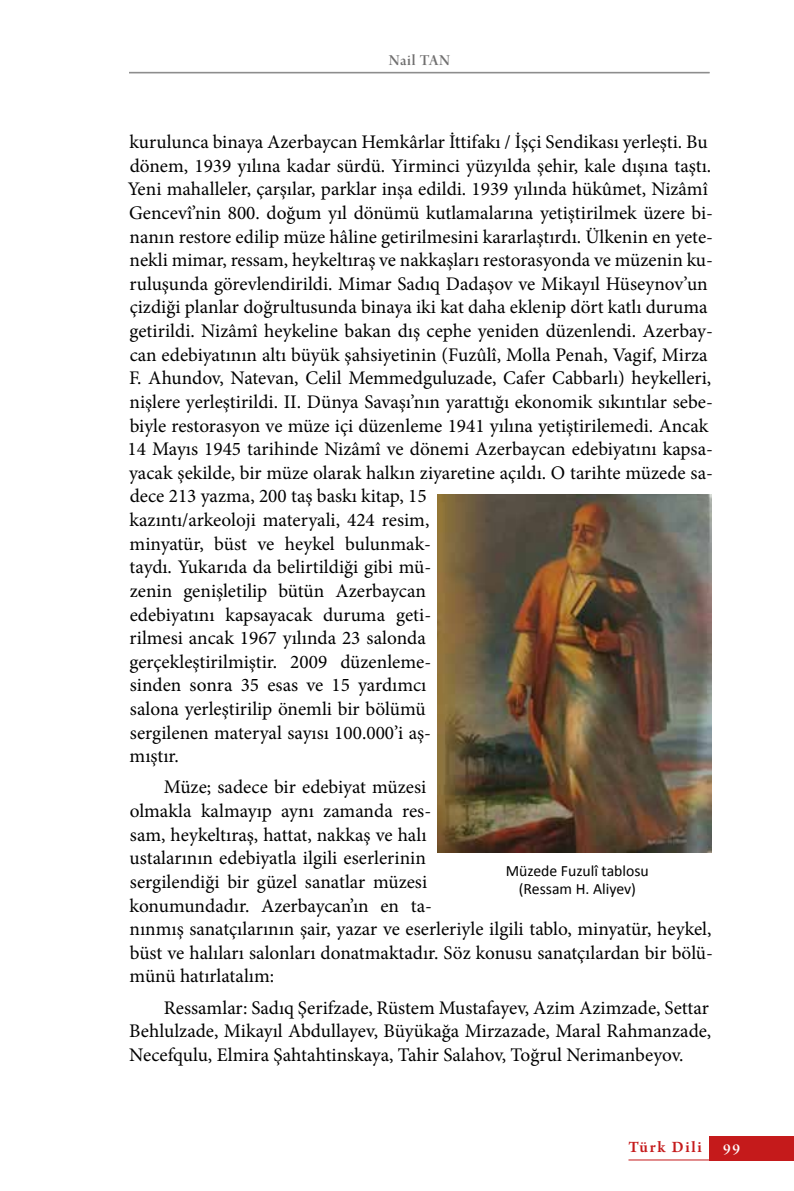
<style>
.page{position:relative;width:794px;height:1191px;background:#fff}
.page>*{position:absolute;margin:0;border:0;box-sizing:border-box;transform-origin:0 0}
.t1{font:19.25px/23.6px "Minion Pro";color:#000}
.t2{font:600 16.62px "Arno Pro";letter-spacing:.1em;color:#c51a1b}
.t3{font:16.1px "Arno Pro Smbd Display";letter-spacing:.045em;color:#706f6f}
.t4{font:16.1px "Arno Pro Smbd Display";color:#fff}
.t5{font:15.75px/18.2px "Calibri";color:#000;text-align:center}
</style>
<div class="page">
<hr style="left:129px;top:72px;width:580px;height:1px;background:#878787">
<hr style="left:129px;top:73px;width:580px;height:1px;background:#878787">
<div style="left:709px;top:1135px;width:85px;height:25px;background:#c51a1b"></div>
<hr style="left:628px;top:1159px;width:81px;height:1px;background:#c51a1b">
<img style="left:437px;top:494px;width:274px;height:358px">
<p class="t3" style="left:389px;top:51px;width:63px">Nail TAN</p>
<p class="t1" style="left:128px;top:130px;width:587px">kurulunca binaya Azerbaycan Hemkârlar İttifakı / İşçi Sendikası yerleşti. Bu dönem, 1939 yılına kadar sürdü. Yirminci yüzyılda şehir, kale dışına taştı.<br>Yeni mahalleler, çarşılar, parklar inşa edildi. 1939 yılında hükûmet, Nizâmî Gencevî’nin 800. doğum yıl dönümü kutlamalarına yetiştirilmek üzere bi&shy;nanın restore edilip müze hâline getirilmesini kararlaştırdı. Ülkenin en yete&shy;nekli mimar, ressam, heykeltıraş ve nakkaşları restorasyonda ve müzenin ku&shy;ruluşunda görevlendirildi. Mimar Sadıq Dadaşov ve Mikayıl Hüseynov’un çizdiği planlar doğrultusunda binaya iki kat daha eklenip dört katlı duruma getirildi. Nizâmî heykeline bakan dış cephe yeniden düzenlendi. Azerbay&shy;can edebiyatının altı büyük şahsiyetinin (Fuzûlî, Molla Penah, Vagif, Mirza F. Ahundov, Natevan, Celil Memmedguluzade, Cafer Cabbarlı) heykelleri, nişlere yerleştirildi. II. Dünya Savaşı’nın yarattığı ekonomik sıkıntılar sebe&shy;biyle restorasyon ve müze içi düzenleme 1941 yılına yetiştirilemedi. Ancak 14 Mayıs 1945 tarihinde Nizâmî ve dönemi Azerbaycan edebiyatını kapsa&shy;yacak şekilde, bir müze olarak halkın ziyaretine açıldı. O tarihte müzede sa&shy;dece 213 yazma, 200 taş baskı kitap, 15<br>kazıntı/arkeoloji materyali, 424 resim,<br>minyatür, büst ve heykel bulunmak-<br>taydı. Yukarıda da belirtildiği gibi mü-<br>zenin genişletilip bütün Azerbaycan<br>edebiyatını kapsayacak duruma geti-<br>rilmesi ancak 1967 yılında 23 salonda<br>gerçekleştirilmiştir. 2009 düzenleme-<br>sinden sonra 35 esas ve 15 yardımcı<br>salona yerleştirilip önemli bir bölümü<br>sergilenen materyal sayısı 100.000’i aş-<br>mıştır.</p>
<p class="t1" style="left:130px;top:775px;width:585px;text-indent:34px">Müze; sadece bir edebiyat müzesi<br>olmakla kalmayıp aynı zamanda res-<br>sam, heykeltıraş, hattat, nakkaş ve halı<br>ustalarının edebiyatla ilgili eserlerinin<br>sergilendiği bir güzel sanatlar müzesi<br>konumundadır. Azerbaycan’ın en ta-<br>nınmış sanatçılarının şair, yazar ve eserleriyle ilgili tablo, minyatür, heykel, büst ve halıları salonları donatmaktadır. Söz konusu sanatçılardan bir bölü&shy;münü hatırlatalım:</p>
<p class="t1" style="left:129px;top:995px;width:583px;text-align:justify;text-indent:35px">Ressamlar: Sadıq Şerifzade, Rüstem Mustafayev, Azim Azimzade, Settar Behlulzade, Mikayıl Abdullayev, Büyükağa Mirzazade, Maral Rahmanzade, Necefqulu, Elmira Şahtahtinskaya, Tahir Salahov, Toğrul Nerimanbeyov.</p>
<p class="t5" style="left:506px;top:862px;width:145px">Müzede Fuzulî tablosu (Ressam H. Aliyev)</p>
<p class="t2" style="left:628px;top:1137px;width:75px">Türk Dili</p>
<p class="t4" style="left:723px;top:1140px;width:18px">99</p>
</div>
